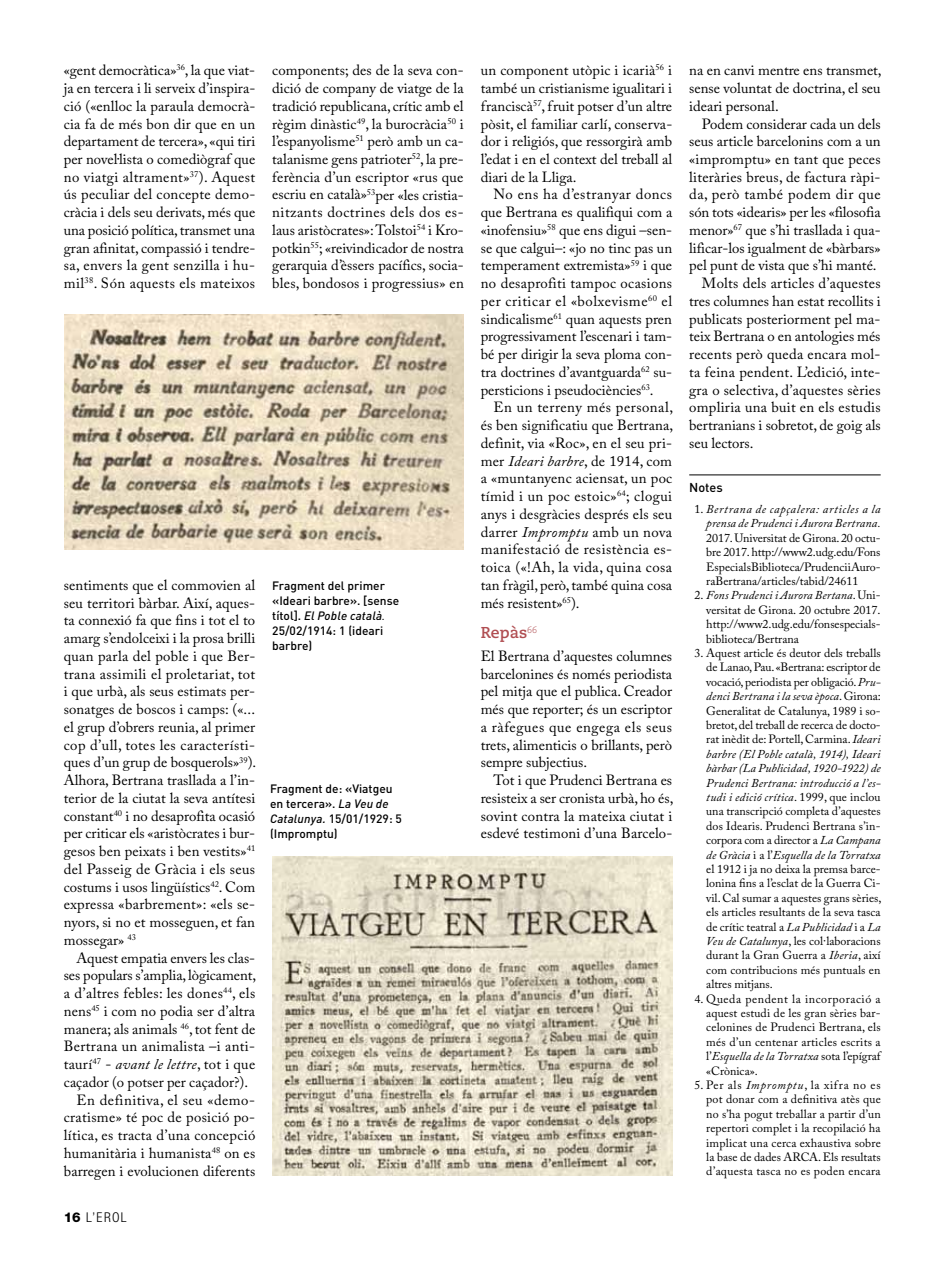
<style>
.page{position:relative;width:936px;height:1263px;background:#fff}
.page>*{position:absolute;margin:0;border:0;box-sizing:border-box;transform-origin:0 0}
.t1{font:700 15.75px "Caecilia";color:#b04e52}
.t2{font:14.7px/17.7px "Adobe Caslon Pro";letter-spacing:.005em;color:#000;text-align:justify}
.t3{font:300 condensed 13.5px "Helvetica Neue LT Std";color:#000}
.t4{font:500 12.75px "DIN";color:#000}
.t5{font:12px/14.4px "Adobe Caslon Pro";color:#000;text-align:justify}
.t6{font:500 12px/15px "DIN";color:#000}
.t7{font:italic 12px/14.4px "Adobe Caslon Pro";letter-spacing:.03em;color:#000;text-align:right}
.s1{font-style:italic}
.s2{font-weight:800;font-stretch:normal}
.s3{font-weight:400;font-style:italic}
.s4{font-style:normal}
</style>
<div class="page">
<hr style="left:689px;top:475px;width:191px;height:1px;background:#000">
<img style="left:272px;top:856px;width:400px;height:319px">
<img style="left:64px;top:315px;width:399px;height:235px">
<p class="t2" style="left:64px;top:61px;width:193px">«gent democràtica»<sup>36</sup>, la que viat&shy;ja en tercera i li serveix d’inspira&shy;ció («enlloc la paraula democrà&shy;cia fa de més bon dir que en un departament de tercera», «qui tiri per novel·lista o comediògraf que no viatgi altrament»<sup>37</sup>). Aquest ús peculiar del concepte demo&shy;cràcia i dels seu derivats, més que una posició política, transmet una gran afinitat, compassió i tendre&shy;sa, envers la gent senzilla i hu&shy;mil<sup>38</sup>. Són aquests els mateixos</p>
<p class="t2" style="left:64px;top:576px;width:194px">sentiments que el commovien al seu territori bàrbar. Així, aques&shy;ta connexió fa que fins i tot el to amarg s’endolceixi i la prosa brilli quan parla del poble i que Ber&shy;trana assimili el proletariat, tot i que urbà, als seus estimats per&shy;sonatges de boscos i camps: («... el grup d’obrers reunia, al primer cop d’ull, totes les característi&shy;ques d’un grup de bosquerols»<sup>39</sup>).<br>Alhora, Bertrana trasllada a l’in&shy;terior de la ciutat la seva antítesi constant<sup>40</sup> i no desaprofita ocasió per criticar els «aristòcrates i bur&shy;gesos ben peixats i ben vestits»<sup>41 </sup>del Passeig de Gràcia i els seus costums i usos lingüístics<sup>42</sup>. Com expressa «barbrement»: «els se&shy;nyors, si no et mosseguen, et fan mossegar» <sup>43</sup></p>
<p class="t2" style="left:77px;top:949px;width:180px">Aquest empatia envers les clas-</p>
<p class="t2" style="left:64px;top:966px;width:194px">ses populars s’amplia, lògicament,</p>
<p class="t2" style="left:64px;top:984px;width:193px">a d’altres febles: les dones<sup>44</sup>, els</p>
<p class="t2" style="left:64px;top:1002px;width:193px">nens<sup>45</sup> i com no podia ser d’altra</p>
<p class="t2" style="left:64px;top:1020px;width:193px">manera; als animals <sup>46</sup>, tot fent de</p>
<p class="t2" style="left:64px;top:1037px;width:193px">Bertrana un animalista –i anti-</p>
<p class="t2" style="left:64px;top:1055px;width:193px">taurí<sup>47</sup> - <span class="s1">avant le lettre</span>, tot i que</p>
<p class="t2" style="left:64px;top:1073px;width:186px">caçador (o potser per caçador?).</p>
<p class="t2" style="left:77px;top:1091px;width:180px">En definitiva, el seu «demo-</p>
<p class="t2" style="left:64px;top:1108px;width:193px">cratisme» té poc de posició po-</p>
<p class="t2" style="left:64px;top:1126px;width:193px">lítica, es tracta d’una concepció</p>
<p class="t2" style="left:64px;top:1144px;width:193px">humanitària i humanista<sup>48</sup> on es</p>
<p class="t2" style="left:64px;top:1162px;width:193px">barregen i evolucionen diferents</p>
<p class="t3" style="left:64px;top:1209px;width:64px"><span class="s2">16</span> L’EROL</p>
<p class="t2" style="left:272px;top:61px;width:193px">components; des de la seva con&shy;dició de company de viatge de la tradició republicana, crític amb el règim dinàstic<sup>49</sup>, la burocràcia<sup>50</sup> i l’espanyolisme<sup>51</sup> però amb un ca&shy;talanisme gens patrioter<sup>52</sup>, la pre&shy;ferència d’un escriptor «rus que escriu en català»<sup>53</sup>per «les cristia&shy;nitzants doctrines dels dos es&shy;laus aristòcrates»: Tolstoi<sup>54</sup> i Kro&shy;potkin<sup>55</sup>; «reivindicador de nostra gerarquia d’èssers pacífics, socia&shy;bles, bondosos i progressius» en</p>
<p class="t2" style="left:480px;top:61px;width:193px">un component utòpic i icarià<sup>56</sup> i també un cristianisme igualitari i franciscà<sup>57</sup>, fruit potser d’un altre pòsit, el familiar carlí, conserva&shy;dor i religiós, que ressorgirà amb l’edat i en el context del treball al diari de la Lliga.</p>
<p class="t2" style="left:480px;top:186px;width:193px;text-indent:13px">No ens ha d’estranyar doncs que Bertrana es qualifiqui com a «inofensiu»<sup>58</sup> que ens digui –sen&shy;se que calgui–: «jo no tinc pas un temperament extremista»<sup>59</sup> i que no desaprofiti tampoc ocasions per criticar el «bolxevisme<sup>60</sup> el sindicalisme<sup>61</sup> quan aquests pren progressivament l’escenari i tam&shy;bé per dirigir la seva ploma con&shy;tra doctrines d’avantguarda<sup>62</sup> su&shy;persticions i pseudociències<sup>63</sup>.</p>
<p class="t2" style="left:480px;top:398px;width:194px;text-indent:13px">En un terreny més personal, és ben significatiu que Bertrana, definit, via «Roc», en el seu pri&shy;mer <span class="s1">Ideari barbre</span>, de 1914, com a «muntanyenc aciensat, un poc tímid i un poc estoic»<sup>64</sup>; clogui anys i desgràcies després els seu darrer <span class="s1">Impromptu</span> amb un nova manifestació de resistència es&shy;toica («!Ah, la vida, quina cosa tan fràgil, però, també quina cosa més resistent»<sup>65</sup>).</p>
<p class="t1" style="left:480px;top:623px;width:58px">Repàs<sup>66</sup></p>
<p class="t2" style="left:480px;top:647px;width:193px">El Bertrana d’aquestes columnes barcelonines és només periodista pel mitja que el publica. Creador més que reporter; és un escriptor a ràfegues que engega els seus trets, alimenticis o brillants, però sempre subjectius.</p>
<p class="t2" style="left:480px;top:771px;width:194px;text-indent:13px">Tot i que Prudenci Bertrana es resisteix a ser cronista urbà, ho és, sovint contra la mateixa ciutat i esdevé testimoni d’una Barcelo-</p>
<p class="t6" style="left:272px;top:578px;width:128px">Fragment del primer «Ideari barbre». [sense títol]. <span class="s1">El Poble català</span><span class="s3">.<br></span>25/02/1914: 1 (ideari barbre)</p>
<p class="t6" style="left:270px;top:781px;width:133px">Fragment de: «Viatgeu en tercera». <span class="s1">La Veu de<br>Catalunya.</span> 15/01/1929: 5 (Impromptu)</p>
<p class="t2" style="left:689px;top:61px;width:194px">na en canvi mentre ens transmet, sense voluntat de doctrina, el seu ideari personal.</p>
<p class="t2" style="left:702px;top:115px;width:180px">Podem considerar cada un dels</p>
<p class="t2" style="left:689px;top:132px;width:193px">seus article barcelonins com a un</p>
<p class="t2" style="left:689px;top:150px;width:193px">«impromptu» en tant que peces</p>
<p class="t2" style="left:689px;top:168px;width:193px">literàries breus, de factura ràpi-</p>
<p class="t2" style="left:689px;top:186px;width:193px">da, però també podem dir que</p>
<p class="t2" style="left:689px;top:203px;width:193px">són tots «idearis» per les «filosofia</p>
<p class="t2" style="left:689px;top:221px;width:193px">menor»<sup>67</sup> que s’hi trasllada i qua-</p>
<p class="t2" style="left:689px;top:239px;width:193px">lificar-los igualment de «bàrbars»</p>
<p class="t2" style="left:689px;top:257px;width:189px">pel punt de vista que s’hi manté.</p>
<p class="t2" style="left:702px;top:274px;width:180px">Molts dels articles d’aquestes</p>
<p class="t2" style="left:689px;top:292px;width:193px">tres columnes han estat recollits i</p>
<p class="t2" style="left:689px;top:310px;width:193px">publicats posteriorment pel ma-</p>
<p class="t2" style="left:689px;top:328px;width:193px">teix Bertrana o en antologies més</p>
<p class="t2" style="left:689px;top:345px;width:193px">recents però queda encara mol-</p>
<p class="t2" style="left:689px;top:363px;width:193px">ta feina pendent. L’edició, inte-</p>
<p class="t2" style="left:689px;top:381px;width:193px">gra o selectiva, d’aquestes sèries</p>
<p class="t2" style="left:689px;top:398px;width:193px">ompliria una buit en els estudis</p>
<p class="t2" style="left:689px;top:416px;width:193px">bertranians i sobretot, de goig als</p>
<p class="t2" style="left:689px;top:434px;width:66px">seu lectors.</p>
<p class="t4" style="left:689px;top:479px;width:35px">Notes</p>
<p class="t7" style="left:694px;top:502px;width:188px"><span class="s4">1.</span> Bertrana de capçalera: articles a la prensa de Prudenci i Aurora Bertrana.</p>
<p class="t5" style="left:706px;top:530px;width:176px">2017. Universitat de Girona. 20 octu&shy;bre 2017. http://www2.udg.edu/Fons EspecialsBiblioteca/PrudenciiAuro&shy;raBertrana/articles/tabid/24611</p>
<p class="t5" style="left:706px;top:588px;width:176px;text-indent:-12px">2. <span class="s1">Fons Prudenci i Aurora Bertana</span>. Uni&shy;versitat de Girona. 20 octubre 2017. http://www2.udg.edu/fonsespecials&shy;biblioteca/Bertrana</p>
<p class="t5" style="left:706px;top:646px;width:177px;text-indent:-12px">3. Aquest article és deutor dels treballs de Lanao, Pau. «Bertrana: escriptor de vocació, periodista per obligació. <span class="s1">Pru&shy;denci Bertrana i la seva època</span>. Girona:<br>Generalitat de Catalunya, 1989 i so&shy;bretot, del treball de recerca de docto&shy;rat inèdit de: Portell, Carmina. <span class="s1">Ideari barbre (El Poble català, 1914), Ideari bàrbar (La Publicidad, 1920-1922) de Prudenci Bertrana: introducció a l’es&shy;tudi i edició crítica</span>. 1999, que inclou una transcripció completa d’aquestes dos Idearis. Prudenci Bertrana s’in&shy;corpora com a director a <span class="s1">La Campana de Gràcia</span> i a l’<span class="s1">Esquella de la Torratxa </span>el 1912 i ja no deixa la premsa barce&shy;lonina fins a l’esclat de la Guerra Ci&shy;vil. Cal sumar a aquestes grans sèries, els articles resultants de la seva tasca de crític teatral a <span class="s1">La Publicidad</span> i a <span class="s1">La Veu de Catalunya</span>, les col·laboracions durant la Gran Guerra a <span class="s1">Iberia</span>, així com contribucions més puntuals en altres mitjans.</p>
<p class="t5" style="left:706px;top:991px;width:177px;text-align:left;text-indent:-12px">4. Queda pendent la incorporació a aquest estudi de les gran sèries bar&shy;celonines de Prudenci Bertrana, els més d’un centenar articles escrits a l’<span class="s1">Esquella de la Torratxa</span> sota l’epígraf «Crònica».</p>
<p class="t5" style="left:706px;top:1078px;width:176px;text-indent:-12px">5. Per als <span class="s1">Impromptu</span>, la xifra no es pot donar com a definitiva atès que no s’ha pogut treballar a partir d’un repertori complet i la recopilació ha implicat una cerca exhaustiva sobre la base de dades ARCA. Els resultats d’aquesta tasca no es poden encara</p>
</div>
